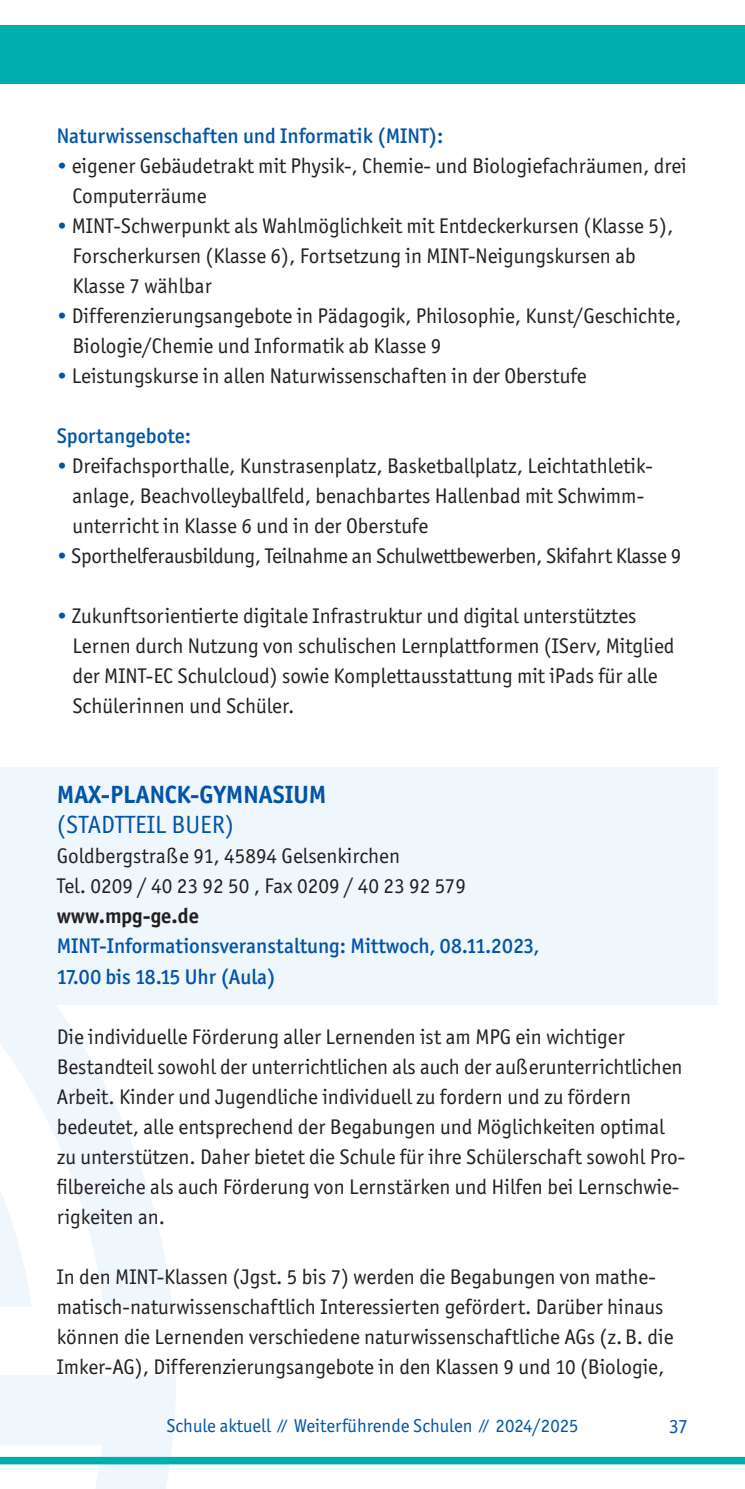
<style>
.page{position:relative;width:745px;height:1489px;background:#fff}
.page>*{position:absolute;margin:0;border:0;box-sizing:border-box;transform-origin:0 0}
.t1{font:700 25px "Officina Sans ITC Std";color:#0154a6}
.t2{font:25px "Officina Sans ITC Std";color:#0154a6}
.t3{font:21.25px/30px "Officina Sans ITC Std";color:#231f20}
.t4{font:500 21.25px/30px "Officina Sans ITC Std";color:#0154a6}
.t5{font:700 21.25px "Officina Sans ITC Std";color:#231f20}
.t6{font:20px "Officina Sans ITC Std";color:#0154a6}
.t7{font:18.75px "Officina Sans ITC Std";color:#0154a6}
.s1{color:#0154a6}
</style>
<div class="page">
<div style="left:0;top:767px;width:716px;height:238px;background:#f0f7fc"></div>
<svg style="left:0;top:1005px;width:176px;height:483px"></svg>
<div style="left:0;top:25px;width:744px;height:58px;background:#00afad"></div>
<div style="left:0;top:1456px;width:744px;height:8px;background:#00afad"></div>
<p class="t4" style="left:57px;top:123px;width:388px">Naturwissenschaften und Informatik (MINT):</p>
<p class="t3" style="left:72px;top:153px;width:615px;text-indent:-16px"><span class="s1">•</span> eigener Gebäudetrakt mit Physik-, Chemie- und Biologiefachräumen, drei<br>Computerräume</p>
<p class="t3" style="left:72px;top:213px;width:602px;text-indent:-16px"><span class="s1">•</span> MInT-Schwerpunkt als Wahlmöglichkeit mit Entdeckerkursen (Klasse 5),<br>Forscherkursen (Klasse 6), Fortsetzung in MInT-neigungskursen ab<br>Klasse 7 wählbar</p>
<p class="t3" style="left:72px;top:303px;width:610px;text-indent:-16px"><span class="s1">•</span> Differenzierungsangebote in Pädagogik, Philosophie, Kunst/Geschichte,<br>Biologie/Chemie und Informatik ab Klasse 9</p>
<p class="t3" style="left:57px;top:363px;width:531px"><span class="s1">•</span> Leistungskurse in allen naturwissenschaften in der Oberstufe</p>
<p class="t4" style="left:57px;top:423px;width:136px">Sportangebote:</p>
<p class="t3" style="left:72px;top:453px;width:581px;text-indent:-16px"><span class="s1">•</span> Dreifachsporthalle, Kunstrasenplatz, Basketballplatz, Leichtathletik&shy;anlage, Beachvolleyballfeld, benachbartes Hallenbad mit Schwimm&shy;unterricht in Klasse 6 und in der Oberstufe</p>
<p class="t3" style="left:57px;top:543px;width:625px"><span class="s1">•</span> Sporthelferausbildung, Teilnahme an Schulwettbewerben, Skifahrt Klasse 9</p>
<p class="t3" style="left:72px;top:603px;width:603px;text-indent:-16px"><span class="s1">•</span> Zukunftsorientierte digitale Infrastruktur und digital unterstütztes Lernen durch nutzung von schulischen Lernplattformen (IServ, Mitglied der MInT-EC Schulcloud) sowie Komplettausstattung mit iPads für alle Schülerinnen und Schüler.</p>
<p class="t1" style="left:57px;top:786px;width:271px">MAX-PLANCK-GYMNASIUM</p>
<p class="t2" style="left:57px;top:816px;width:179px">(STADTTEIL BuER)</p>
<p class="t3" style="left:57px;top:843px;width:410px">Goldbergstraße 91, 45894 Gelsenkirchen<br>Tel. 0209 / 40 23 92 50 , Fax 0209 / 40 23 92 579</p>
<p class="t5" style="left:57px;top:908px;width:144px">www.mpg-ge.de</p>
<p class="t4" style="left:57px;top:933px;width:484px">MINT-Informationsveranstaltung: Mittwoch, 08.11.2023,<br>17.00 bis 18.15 Uhr (Aula)</p>
<p class="t3" style="left:57px;top:1023px;width:629px">Die individuelle Förderung aller Lernenden ist am MPG ein wichtiger Bestandteil sowohl der unterrichtlichen als auch der außerunterrichtlichen Arbeit. Kinder und Jugendliche individuell zu fordern und zu fördern bedeutet, alle entsprechend der Begabungen und Möglichkeiten optimal zu unterstützen. Daher bietet die Schule für ihre Schülerschaft sowohl Pro&shy;filbereiche als auch Förderung von Lernstärken und Hilfen bei Lernschwie&shy;rigkeiten an.</p>
<p class="t3" style="left:57px;top:1263px;width:618px">In den MInT-Klassen (Jgst. 5 bis 7) werden die Begabungen von mathe&shy;matisch-naturwissenschaftlich Interessierten gefördert. Darüber hinaus können die Lernenden verschiedene naturwissenschaftliche AGs (z.B. die Imker-AG), Differenzierungsangebote in den Klassen 9 und 10 (Biologie,</p>
<p class="t7" style="left:166px;top:1418px;width:413px">Schule aktuell ⁄⁄ Weiterführende Schulen ⁄⁄ 2024/2025</p>
<p class="t6" style="left:668px;top:1418px;width:21px">37</p>
</div>
